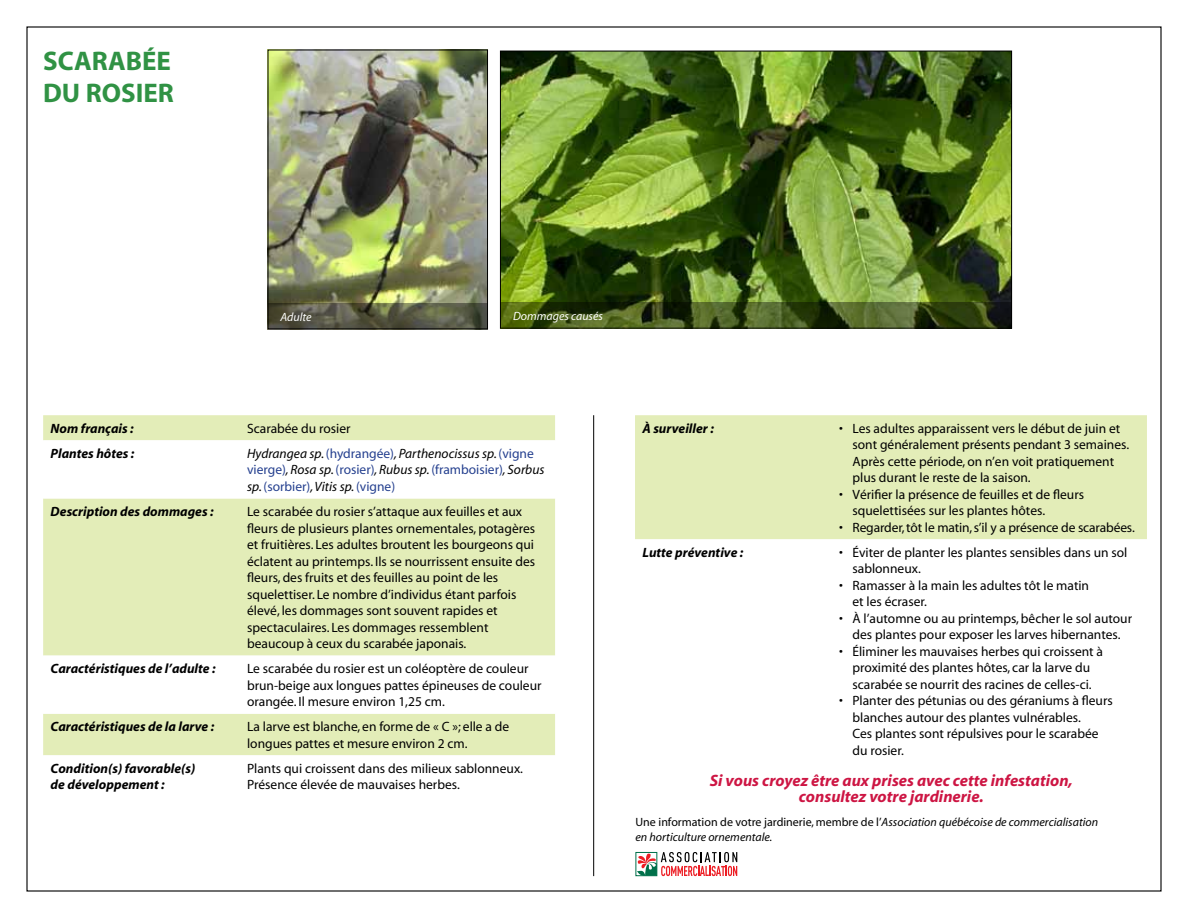
<style>
.page{position:relative;width:1188px;height:918px;background:#fff}
.page>*{position:absolute;margin:0;border:0;box-sizing:border-box;transform-origin:0 0}
.t1{font:700 27px/32.4px "Myriad";color:#309244}
.t2{font:italic 700 16.5px/16.5px "Myriad";color:#cd1543;text-align:center}
.t3{font:13.5px/16.5px "Myriad";color:#000}
.t4{font:italic 700 13.5px/16.5px "Myriad";color:#000}
.t5{font:italic 13.5px/16.5px "Myriad";color:#000}
.t6{font:italic 12px/15px "Myriad";color:#000}
.t7{font:italic 12px "Myriad";color:#fff}
.s1{font-style:normal;color:#25408f}
.s2{font-style:normal}
</style>
<div class="page">
<div style="left:43px;top:415px;width:512px;height:25px;background:#e3edb8"></div>
<svg style="left:43px;top:498px;width:512px;height:257px;fill:#e3edb8"></svg>
<div style="left:635px;top:415px;width:512px;height:124px;background:#e3edb8"></div>
<img style="left:270px;top:52px;width:216px;height:251px">
<div style="left:268px;top:50px;width:220px;height:279px;border:1px solid #000"></div>
<img style="left:502px;top:53px;width:508px;height:249px">
<svg style="left:268px;top:303px;width:219px;height:26px;background:#545542"></svg>
<svg style="left:500px;top:302px;width:511px;height:26px;background:#3d4e1b"></svg>
<svg style="left:637px;top:852px;width:100px;height:24px"></svg>
<hr style="left:593px;top:415px;width:1px;height:461px;background:#000">
<h1 class="t1" style="left:43px;top:46px;width:132px">SCARABÉE<br>DU ROSIER</h1>
<p class="t7" style="left:281px;top:311px;width:33px">Adulte</p>
<p class="t7" style="left:513px;top:310px;width:92px">Dommages causés</p>
<p class="t4" style="left:51px;top:421px;width:85px">Nom français :</p>
<p class="t3" style="left:247px;top:421px;width:105px">Scarabée du rosier</p>
<p class="t4" style="left:51px;top:446px;width:85px">Plantes hôtes :</p>
<p class="t5" style="left:247px;top:446px;width:299px">Hydrangea sp. <span class="s1">(hydrangée)</span>, Parthenocissus sp. <span class="s1">(vigne vierge)</span>, Rosa sp. <span class="s1">(rosier)</span>, Rubus sp. <span class="s1">(framboisier)</span>, Sorbus sp. <span class="s1">(sorbier)</span>, Vitis sp. <span class="s1">(vigne)</span></p>
<p class="t4" style="left:51px;top:504px;width:164px">Description des dommages :</p>
<p class="t3" style="left:247px;top:504px;width:290px">Le scarabée du rosier s’attaque aux feuilles et aux fleurs de plusieurs plantes ornementales, potagères et fruitières. Les adultes broutent les bourgeons qui éclatent au printemps. Ils se nourrissent ensuite des fleurs, des fruits et des feuilles au point de les squelettiser. Le nombre d’individus étant parfois élevé, les dommages sont souvent rapides et spectaculaires. Les dommages ressemblent beaucoup à ceux du scarabée japonais.</p>
<p class="t4" style="left:51px;top:661px;width:166px">Caractéristiques de l’adulte :</p>
<p class="t3" style="left:247px;top:661px;width:296px">Le scarabée du rosier est un coléoptère de couleur brun-beige aux longues pattes épineuses de couleur orangée. Il mesure environ 1,25 cm.</p>
<p class="t4" style="left:51px;top:719px;width:165px">Caractéristiques de la larve :</p>
<p class="t3" style="left:247px;top:719px;width:264px">La larve est blanche, en forme de « C »; elle a de longues pattes et mesure environ 2 cm.</p>
<p class="t4" style="left:51px;top:761px;width:146px">Condition(s) favorable(s) de développement :</p>
<p class="t3" style="left:247px;top:761px;width:277px">Plants qui croissent dans des milieux sablonneux.<br>Présence élevée de mauvaises herbes.</p>
<p class="t4" style="left:643px;top:421px;width:73px">À surveiller :</p>
<p class="t3" style="left:853px;top:421px;width:278px;text-indent:-14px">• Les adultes apparaissent vers le début de juin et sont généralement présents pendant 3 semaines.<br>Après cette période, on n’en voit pratiquement plus durant le reste de la saison.</p>
<p class="t3" style="left:853px;top:487px;width:233px;text-indent:-14px">• Vérifier la présence de feuilles et de fleurs squelettisées sur les plantes hôtes.</p>
<p class="t3" style="left:839px;top:520px;width:297px">• Regarder, tôt le matin, s’il y a présence de scarabées.</p>
<p class="t4" style="left:643px;top:545px;width:102px">Lutte préventive :</p>
<p class="t3" style="left:853px;top:545px;width:276px;text-indent:-14px">• Éviter de planter les plantes sensibles dans un sol sablonneux.</p>
<p class="t3" style="left:853px;top:578px;width:238px;text-indent:-14px">• Ramasser à la main les adultes tôt le matin et les écraser.</p>
<p class="t3" style="left:839px;top:611px;width:295px;text-align:center">• À l’automne ou au printemps, bêcher le sol autour des plantes pour exposer les larves hibernantes.</p>
<p class="t3" style="left:839px;top:644px;width:266px;text-align:center">• Éliminer les mauvaises herbes qui croissent à proximité des plantes hôtes, car la larve du scarabée se nourrit des racines de celles-ci.</p>
<p class="t3" style="left:853px;top:693px;width:262px;text-indent:-14px">• Planter des pétunias ou des géraniums à fleurs blanches autour des plantes vulnérables.<br>Ces plantes sont répulsives pour le scarabée du rosier.</p>
<p class="t2" style="left:710px;top:772px;width:365px">Si vous croyez être aux prises avec cette infestation, consultez votre jardinerie.</p>
<p class="t6" style="left:636px;top:815px;width:464px"><span class="s2">Une information de votre jardinerie, membre de l’</span>Association québécoise de commercialisation en horticulture ornementale.</p>
</div>
